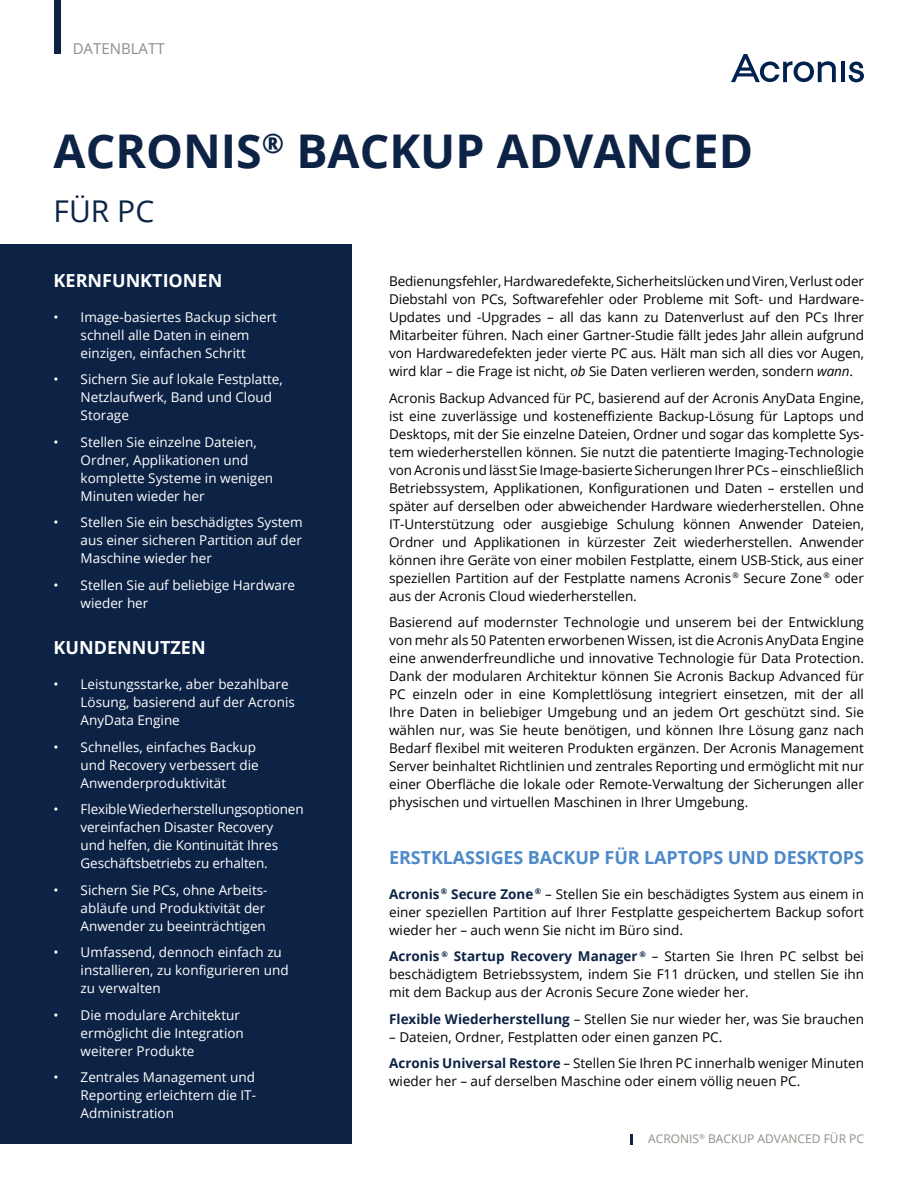
<style>
.page{position:relative;width:918px;height:1188px;background:#fff}
.page>*{position:absolute;margin:0;border:0;box-sizing:border-box;transform-origin:0 0}
.t1{font:700 46.5px "Open Sans";color:#0d2345}
.t2{font:30px "Open Sans";color:#0d2345}
.t3{font:700 18px "Open Sans";letter-spacing:-.005em;color:#4e8ac9}
.t4{font:700 18px "Open Sans";color:#fff}
.t5{font:15px "Open Sans";color:#918e87}
.t6{font:13.5px/18px "Open Sans";color:#000;text-align:justify}
.t7{font:13.5px/18px "Open Sans";color:#fff}
.t8{font:12px "Open Sans";color:#918e87}
.s1{font-style:italic}
.s2{font-weight:700;color:#0d2345}
</style>
<div class="page">
<div style="left:0;top:244px;width:351px;height:900px;background:#0d2345"></div>
<div style="left:54px;top:0;width:6px;height:54px;background:#0d2345"></div>
<svg style="left:630px;top:1134px;width:3px;height:10px"></svg>
<hr style="left:841px;top:62px;width:4px;height:20px;background:#00214d">
<svg style="left:848px;top:62px;width:16px;height:20px"></svg>
<svg style="left:731px;top:54px;width:105px;height:28px"></svg>
<p class="t5" style="left:73px;top:38px;width:93px">DATENBLATT</p>
<h1 class="t1" style="left:54px;top:119px;width:701px">ACRONIS<sup>®</sup> BACKUP ADVANCED</h1>
<h2 class="t2" style="left:54px;top:191px;width:102px">FÜR PC</h2>
<h3 class="t4" style="left:54px;top:268px;width:170px">KERNFUNKTIONEN</h3>
<p class="t7" style="left:54px;top:308px;width:225px;text-align:center">• Image-basiertes Backup sichert schnell alle Daten in einem einzigen, einfachen Schritt</p>
<p class="t7" style="left:81px;top:370px;width:204px;text-indent:-27px">• Sichern Sie auf lokale Festplatte,<br>Netzlaufwerk, Band und Cloud<br>Storage</p>
<p class="t7" style="left:81px;top:432px;width:194px;text-indent:-27px">• Stellen Sie einzelne Dateien,<br>Ordner, Applikationen und komplette Systeme in wenigen<br>Minuten wieder her</p>
<p class="t7" style="left:81px;top:513px;width:224px;text-align:justify;text-indent:-27px">• Stellen Sie ein beschädigtes System aus einer sicheren Partition auf der Maschine wieder her</p>
<p class="t7" style="left:81px;top:575px;width:216px;text-indent:-27px">• Stellen Sie auf beliebige Hardware wieder her</p>
<h3 class="t4" style="left:54px;top:635px;width:154px">KUNDENNUTZEN</h3>
<p class="t7" style="left:81px;top:675px;width:216px;text-indent:-27px">• Leistungsstarke, aber bezahlbare<br>Lösung, basierend auf der Acronis<br>AnyData Engine</p>
<p class="t7" style="left:81px;top:738px;width:180px;text-indent:-27px">• Schnelles, einfaches Backup und Recovery verbessert die<br>Anwenderproduktivität</p>
<p class="t7" style="left:81px;top:800px;width:225px;text-indent:-27px">• Flexible Wiederherstellungsoptionen vereinfachen Disaster Recovery<br>und helfen, die Kontinuität Ihres Geschäftsbetriebs zu erhalten.</p>
<p class="t7" style="left:81px;top:881px;width:187px;text-align:justify;text-indent:-27px">• Sichern Sie PCs, ohne Arbeits&shy;abläufe und Produktivität der Anwender zu beeinträchtigen</p>
<p class="t7" style="left:81px;top:943px;width:209px;text-indent:-27px">• Umfassend, dennoch einfach zu installieren, zu konfigurieren und zu verwalten</p>
<p class="t7" style="left:81px;top:1006px;width:165px;text-indent:-27px">• Die modulare Architektur ermöglicht die Integration weiterer Produkte</p>
<p class="t7" style="left:81px;top:1068px;width:177px;text-align:justify;text-indent:-27px">• Zentrales Management und Reporting erleichtern die IT-Administration</p>
<p class="t6" style="left:389px;top:272px;width:476px">Bedienungsfehler, Hardwaredefekte, Sicherheitslücken und Viren, Verlust oder Diebstahl von PCs, Softwarefehler oder Probleme mit Soft- und Hardware-Updates und -Upgrades – all das kann zu Datenverlust auf den PCs Ihrer Mitarbeiter führen. Nach einer Gartner-Studie fällt jedes Jahr allein aufgrund von Hardwaredefekten jeder vierte PC aus. Hält man sich all dies vor Augen, wird klar – die Frage ist nicht, <span class="s1">ob</span> Sie Daten verlieren werden, sondern <span class="s1">wann</span>.</p>
<p class="t6" style="left:389px;top:389px;width:476px">Acronis Backup Advanced für PC, basierend auf der Acronis AnyData Engine, ist eine zuverlässige und kosteneffiziente Backup-Lösung für Laptops und Desktops, mit der Sie einzelne Dateien, Ordner und sogar das komplette Sys&shy;tem wiederherstellen können. Sie nutzt die patentierte Imaging-Technologie von Acronis und lässt Sie Image-basierte Sicherungen Ihrer PCs – einschließlich Betriebssystem, Applikationen, Konfigurationen und Daten – erstellen und später auf derselben oder abweichender Hardware wiederherstellen. Ohne IT-Unterstützung oder ausgiebige Schulung können Anwender Dateien, Ordner und Applikationen in kürzester Zeit wiederherstellen. Anwender können ihre Geräte von einer mobilen Festplatte, einem USB-Stick, aus einer speziellen Partition auf der Festplatte namens Acronis <sup>®</sup> Secure Zone <sup>®</sup> oder aus der Acronis Cloud wiederherstellen.</p>
<p class="t6" style="left:389px;top:613px;width:476px">Basierend auf modernster Technologie und unserem bei der Entwicklung von mehr als 50 Patenten erworbenen Wissen, ist die Acronis AnyData Engine eine anwenderfreundliche und innovative Technologie für Data Protection.<br>Dank der modularen Architektur können Sie Acronis Backup Advanced für PC einzeln oder in eine Komplettlösung integriert einsetzen, mit der all Ihre Daten in beliebiger Umgebung und an jedem Ort geschützt sind. Sie wählen nur, was Sie heute benötigen, und können Ihre Lösung ganz nach Bedarf flexibel mit weiteren Produkten ergänzen. Der Acronis Management Server beinhaltet Richtlinien und zentrales Reporting und ermöglicht mit nur einer Oberfläche die lokale oder Remote-Verwaltung der Sicherungen aller physischen und virtuellen Maschinen in Ihrer Umgebung.</p>
<h3 class="t3" style="left:389px;top:845px;width:476px">ERSTKLASSIGES BACKUP FÜR LAPTOPS UND DESKTOPS</h3>
<p class="t6" style="left:389px;top:885px;width:476px"><span class="s2">Acronis</span> <sup>®</sup> <span class="s2">Secure Zone</span> <sup>®</sup> – Stellen Sie ein beschädigtes System aus einem in einer speziellen Partition auf Ihrer Festplatte gespeichertem Backup sofort wieder her – auch wenn Sie nicht im Büro sind.</p>
<p class="t6" style="left:389px;top:947px;width:476px"><span class="s2">Acronis</span> <sup>®</sup> <span class="s2">Startup Recovery Manager</span> <sup>®</sup> – Starten Sie Ihren PC selbst bei beschädigtem Betriebssystem, indem Sie F11 drücken, und stellen Sie ihn mit dem Backup aus der Acronis Secure Zone wieder her.</p>
<p class="t6" style="left:389px;top:1010px;width:476px"><span class="s2">Flexible Wiederherstellung</span> – Stellen Sie nur wieder her, was Sie brauchen</p>
<p class="t6" style="left:389px;top:1023px;width:476px;line-height:26.5px">– Dateien, Ordner, Festplatten oder einen ganzen PC.<br><span class="s2">Acronis Universal Restore</span> – Stellen Sie Ihren PC innerhalb weniger Minuten</p>
<p class="t6" style="left:389px;top:1072px;width:413px">wieder her – auf derselben Maschine oder einem völlig neuen PC.</p>
<p class="t8" style="left:648px;top:1131px;width:217px">ACRONIS<sup>®</sup> BACKUP ADVANCED FÜR PC</p>
</div>
